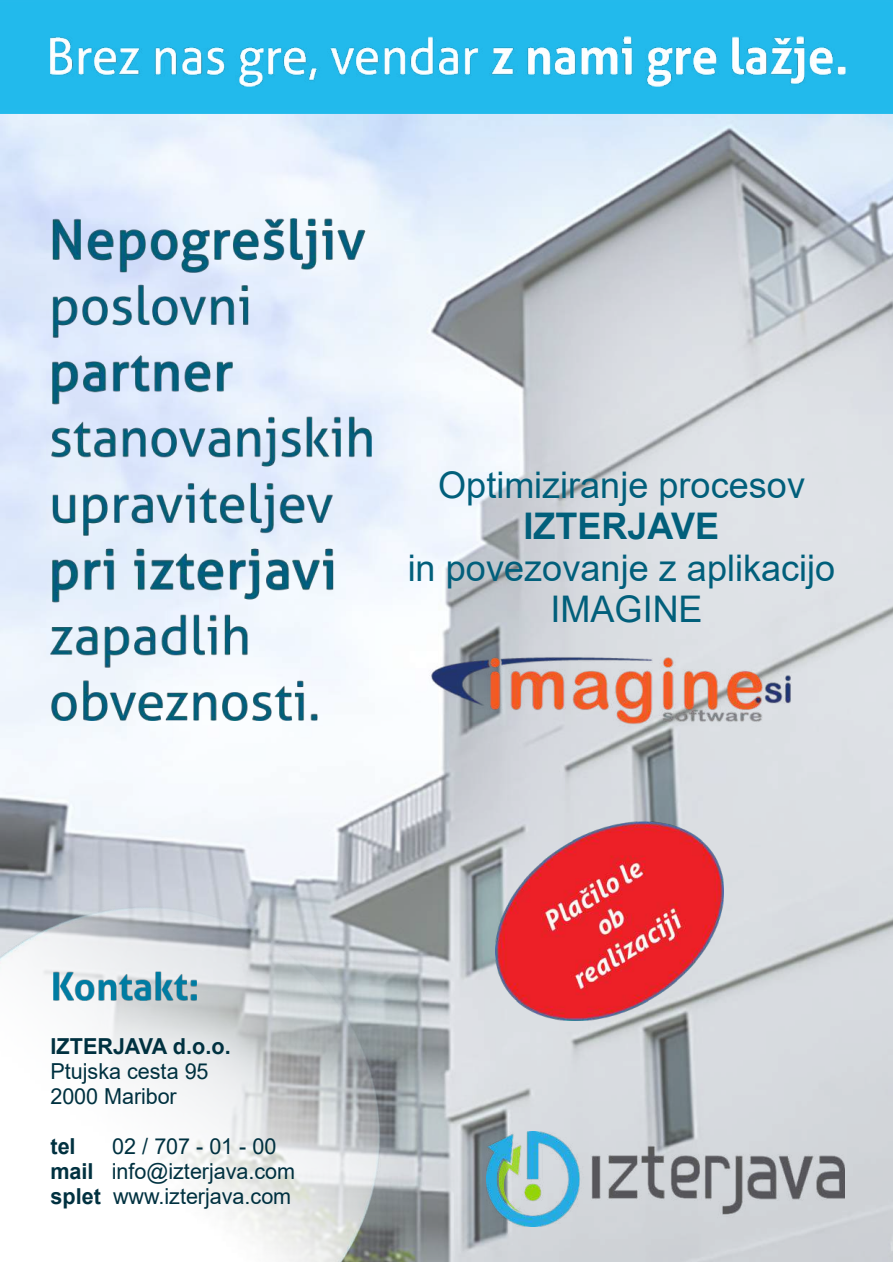
<style>
.page{position:relative;width:893px;height:1263px;background:#fff}
.page>*{position:absolute;margin:0;border:0;box-sizing:border-box;transform-origin:0 0}
.t1{font:36.75px/41.4px "Arial";color:#015f7b;text-align:center}
.t2{font:700 36.75px "Arial";color:#015f7b}
.t3{font:22.05px/24.9px "Arial";letter-spacing:-.005em;color:#003140}
.t4{font:700 22.05px "Arial";letter-spacing:-.005em;color:#003140}
.s1{font-weight:700}
</style>
<div class="page">
<img style="left:0;top:114px;width:893px;height:1148px">
<img style="left:50px;top:219px;width:322px;height:501px">
<div style="left:0;top:0;width:893px;height:114px;background:#22baec"></div>
<img style="left:51px;top:36px;width:794px;height:50px">
<img style="left:486px;top:1131px;width:358px;height:96px">
<img style="left:0;top:907px;width:381px;height:355px">
<img style="left:53px;top:971px;width:143px;height:30px">
<img style="left:423px;top:640px;width:380px;height:95px">
<img style="left:496px;top:821px;width:228px;height:199px">
<h1 class="t1" style="left:438px;top:464px;width:368px">Optimiziranje procesov</h1>
<h1 class="t2" style="left:524px;top:506px;width:197px">IZTERJAVE</h1>
<h1 class="t1" style="left:408px;top:547px;width:429px">in povezovanje z aplikacijo<br>IMAGINE</h1>
<p class="t4" style="left:51px;top:1034px;width:182px">IZTERJAVA d.o.o.</p>
<p class="t3" style="left:51px;top:1059px;width:160px">Ptujska cesta 95<br>2000 Maribor</p>
<p class="t4" style="left:51px;top:1134px;width:27px">tel</p>
<p class="t3" style="left:51px;top:1133px;width:246px;text-indent:62px">02 / 707 - 01 - 00 <span class="s1">mail</span> info@izterjava.com <span class="s1">splet</span> www.izterjava.com</p>
</div>
